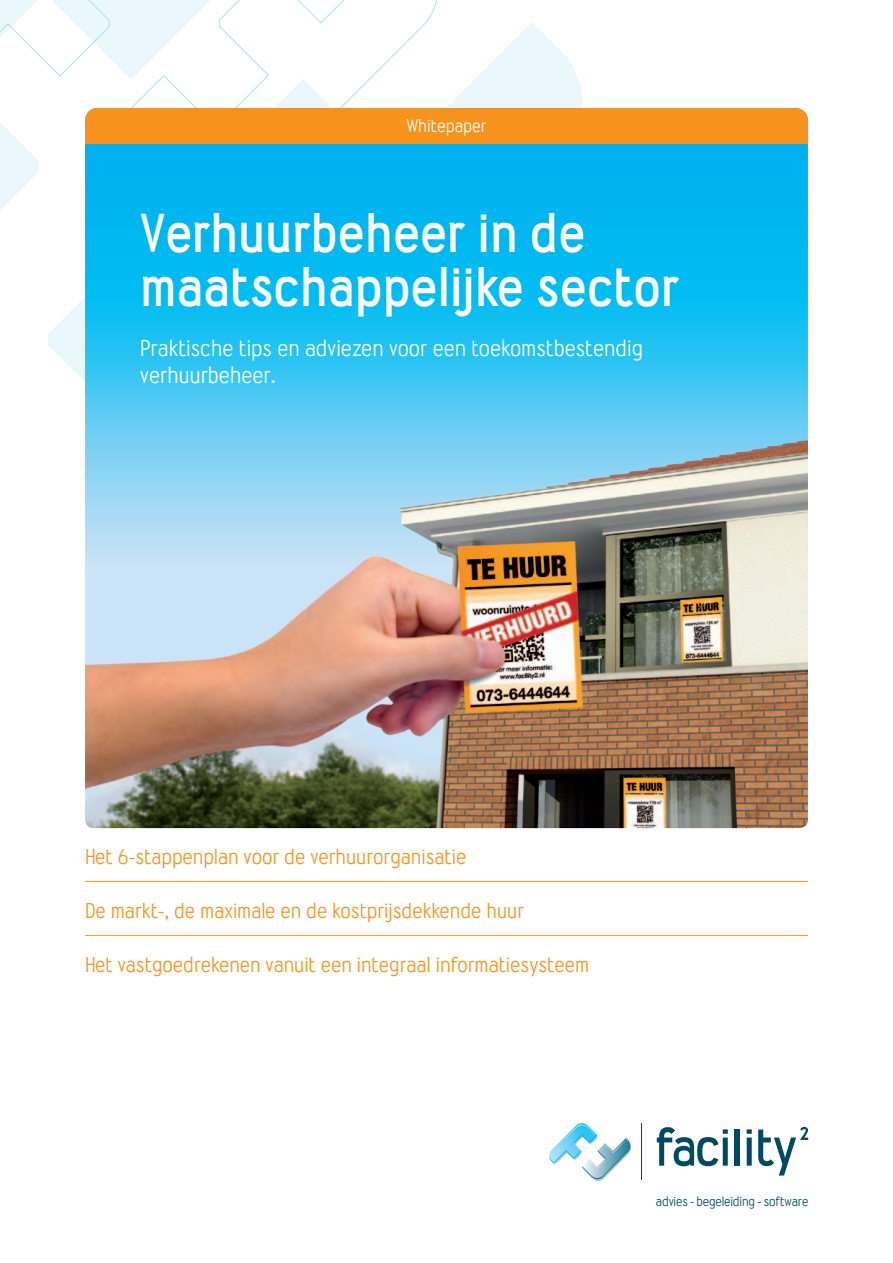
<style>
.page{position:relative;width:893px;height:1263px;background:#fff}
.page>*{position:absolute;margin:0;border:0;box-sizing:border-box;transform-origin:0 0}
.t1{font:700 48px/54px "Wyvern";color:#fff}
.t2{font:21px/27px "Wyvern";color:#fff}
.t3{font:19.5px "Wyvern";color:#f7931d}
.t4{font:16.5px "Wyvern";color:#fff}
.t5{font:12.15px "Wyvern";letter-spacing:-.01em;color:#004964}
</style>
<div class="page">
<svg style="left:48px;top:23px;width:535px;height:358px"></svg>
<svg style="left:0;top:0;width:438px;height:211px"></svg>
<svg style="left:85px;top:144px;width:723px;height:288px;background:#17bcf1"></svg>
<img style="left:85px;top:432px;width:723px;height:396px">
<svg style="left:657px;top:1127px;width:71px;height:39px"></svg>
<div style="left:735px;top:1129px;width:5px;height:37px;background:#004964"></div>
<svg style="left:747px;top:1129px;width:5px;height:37px"></svg>
<svg style="left:758px;top:1127px;width:50px;height:48px"></svg>
<hr style="left:641px;top:1123px;width:1px;height:56px;background:#004964">
<svg style="left:549px;top:1123px;width:82px;height:58px"></svg>
<div style="left:85px;top:108px;width:723px;height:36px;background:#f7931d"></div>
<hr style="left:85px;top:881px;width:723px;height:1px;background:#f7931d">
<hr style="left:85px;top:935px;width:723px;height:1px;background:#f7931d">
<p class="t4" style="left:406px;top:116px;width:82px">Whitepaper</p>
<h1 class="t1" style="left:140px;top:206px;width:541px">Verhuurbeheer in de maatschappelijke sector</h1>
<p class="t2" style="left:140px;top:334px;width:504px">Praktische tips en adviezen voor een toekomstbestendig verhuurbeheer.</p>
<p class="t3" style="left:85px;top:845px;width:383px">Het 6-stappenplan voor de verhuurorganisatie</p>
<p class="t3" style="left:85px;top:899px;width:441px">De markt-, de maximale en de kostprijsdekkende huur</p>
<p class="t3" style="left:85px;top:953px;width:506px">Het vastgoedrekenen vanuit een integraal informatiesysteem</p>
<p class="t5" style="left:656px;top:1194px;width:154px">advies - begeleiding - software</p>
</div>
